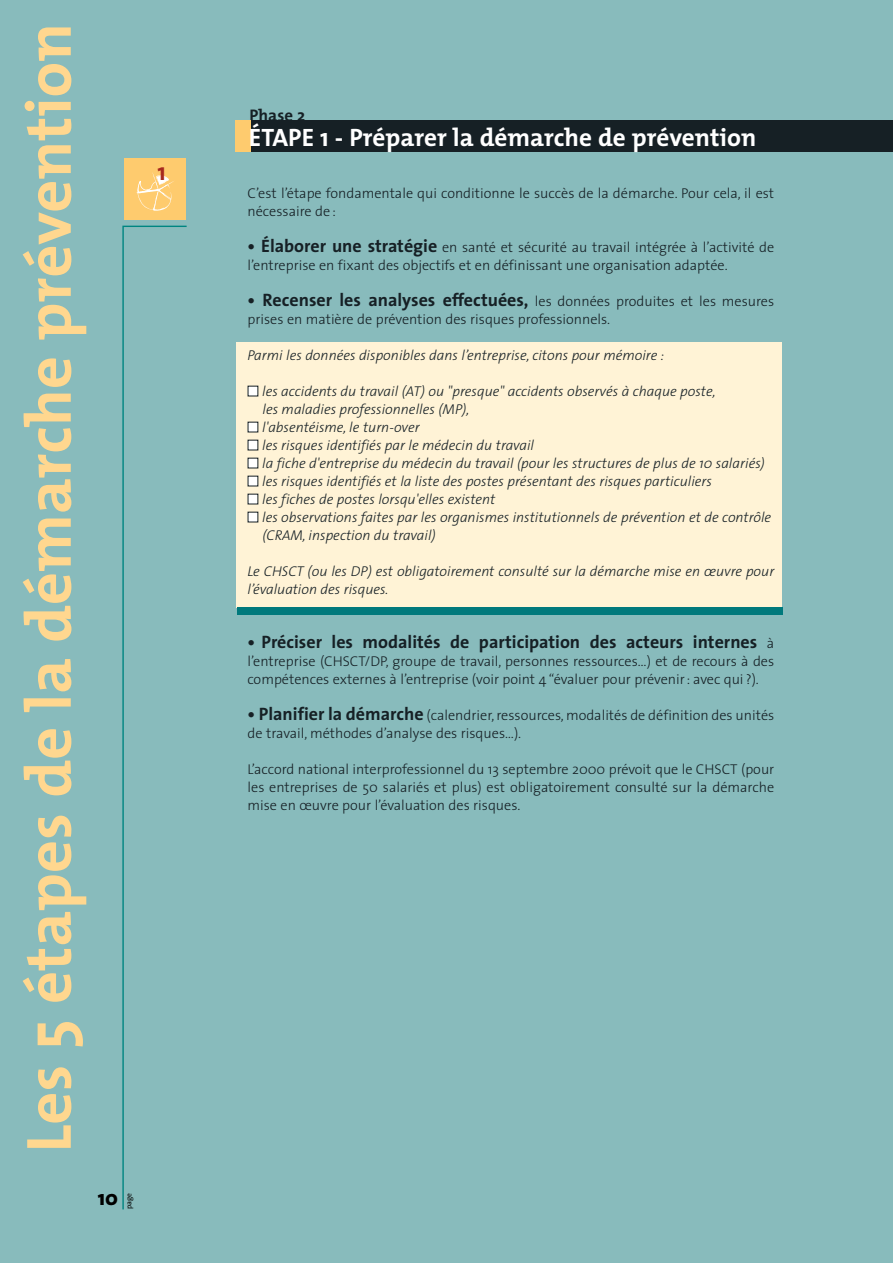
<style>
.page{position:relative;width:893px;height:1263px;background:#fff}
.page>*{position:absolute;margin:0;border:0;box-sizing:border-box;transform-origin:0 0}
.t1{font:700 64.5px "The Mix";color:#ffd78f}
.t2{font:700 25.2px "The Mix";color:#fff}
.t3{font:700 24.75px "The Sans";color:#a6281f}
.t4{font:800 21.3px "The Sans";color:#000}
.t5{font:700 18px "The Sans";color:#162025}
.t6{font:700 16.8px "The Mix";color:#162025}
.t7{font:300 14.25px/18px "The Sans";color:#162025}
.t8{font:italic 300 14.25px/18px "The Sans";color:#162025}
.t9{font:7.5px "The Sans";color:#000}
.s1{font-weight:700;font-size:18px}
.s2{font-weight:300;font-size:14.25px}
.s3{color:#fff}
</style>
<div class="page">
<div style="left:0;top:0;width:892px;height:1263px;background:#88bbbc"></div>
<div style="left:235px;top:121px;width:657px;height:31px;background:#162025"></div>
<div style="left:235px;top:121px;width:15px;height:31px;background:#fecb6e"></div>
<svg style="left:122px;top:225px;width:65px;height:985px"></svg>
<div style="left:237px;top:342px;width:545px;height:265px;background:#fff3d6"></div>
<div style="left:237px;top:607px;width:545px;height:8px;background:#00797c"></div>
<div style="left:124px;top:158px;width:62px;height:61px;background:#fecb6e"></div>
<svg style="left:136px;top:172px;width:38px;height:39px"></svg>
<h1 class="t1" style="left:26px;top:1152px;width:1131px;rotate:-90deg">Les 5 étapes de la démarche prévention</h1>
<h3 class="t4" style="left:98px;top:1190px;width:22px">10</h3>
<p class="t9" style="left:126px;top:1209px;width:18px;rotate:-90deg">page</p>
<h3 class="t3" style="left:157px;top:163px;width:10px">1</h3>
<p class="t6" style="left:249px;top:109px;width:57px">Phase 2</p>
<h2 class="t2" style="left:249px;top:128px;width:509px">ÉTAPE 1 - Préparer la démarche de prévention</h2>
<p class="t7" style="left:247px;top:186px;width:528px">C’est l’étape fondamentale qui conditionne le succès de la démarche. Pour cela, il est nécessaire de :</p>
<p class="t7" style="left:247px;top:240px;width:528px"><span class="s1">• Élaborer une stratégie</span> en santé et sécurité au travail intégrée à l’activité de l’entreprise en fixant des objectifs et en définissant une organisation adaptée.</p>
<p class="t5" style="left:247px;top:293px;width:528px">• Recenser les analyses effectuées, <span class="s2">les données produites et les mesures</span></p>
<p class="t7" style="left:247px;top:312px;width:364px">prises en matière de prévention des risques professionnels.</p>
<p class="t8" style="left:247px;top:349px;width:418px">Parmi les données disponibles dans l’entreprise, citons pour mémoire :</p>
<p class="t8" style="left:262px;top:385px;width:454px;text-indent:-15px"><span class="s3">■</span> les accidents du travail (AT) ou "presque" accidents observés à chaque poste, les maladies professionnelles (MP),</p>
<p class="t8" style="left:247px;top:421px;width:174px"><span class="s3">■</span> l'absentéisme, le turn-over</p>
<p class="t8" style="left:247px;top:439px;width:288px"><span class="s3">■</span> les risques identifiés par le médecin du travail</p>
<p class="t8" style="left:247px;top:457px;width:518px"><span class="s3">■</span> la fiche d'entreprise du médecin du travail (pour les structures de plus de 10 salariés)</p>
<p class="t8" style="left:247px;top:475px;width:466px"><span class="s3">■</span> les risques identifiés et la liste des postes présentant des risques particuliers</p>
<p class="t8" style="left:247px;top:493px;width:249px"><span class="s3">■</span> les fiches de postes lorsqu'elles existent</p>
<p class="t8" style="left:262px;top:511px;width:510px;text-indent:-15px"><span class="s3">■</span> les observations faites par les organismes institutionnels de prévention et de contrôle (CRAM, inspection du travail)</p>
<p class="t8" style="left:247px;top:565px;width:528px">Le CHSCT (ou les DP) est obligatoirement consulté sur la démarche mise en œuvre pour l’évaluation des risques.</p>
<p class="t5" style="left:247px;top:635px;width:528px">• Préciser les modalités de participation des acteurs internes <span class="s2">à</span></p>
<p class="t7" style="left:247px;top:654px;width:528px">l’entreprise (CHSCT/DP, groupe de travail, personnes ressources…) et de recours à des compétences externes à l’entreprise (voir point 4 “évaluer pour prévenir : avec qui ?).</p>
<p class="t7" style="left:247px;top:708px;width:528px"><span class="s1">• Planifier la démarche</span> (calendrier, ressources, modalités de définition des unités de travail, méthodes d’analyse des risques…).</p>
<p class="t7" style="left:247px;top:762px;width:528px;text-align:justify">L’accord national interprofessionnel du 13 septembre 2000 prévoit que le CHSCT (pour les entreprises de 50 salariés et plus) est obligatoirement consulté sur la démarche mise en œuvre pour l’évaluation des risques.</p>
</div>
